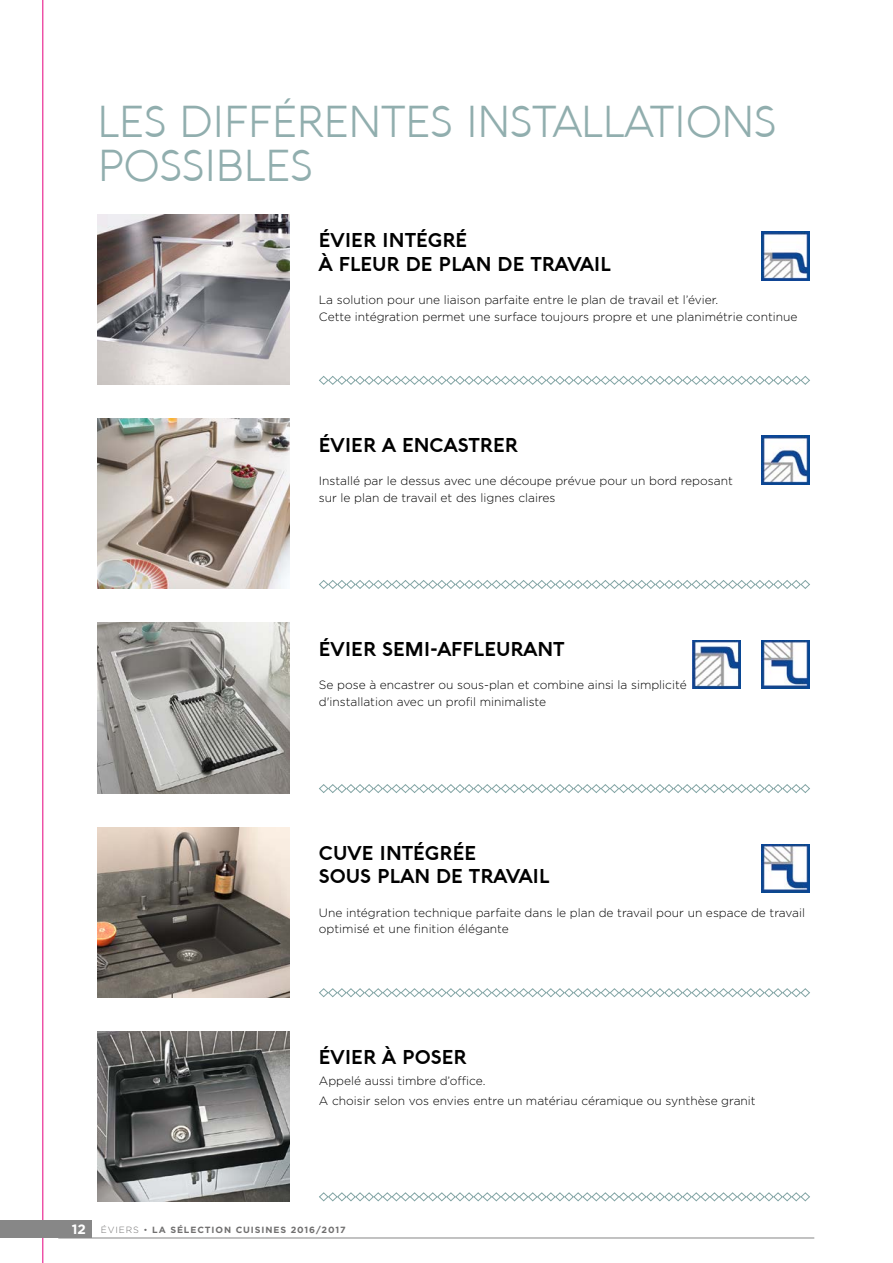
<style>
.page{position:relative;width:893px;height:1263px;background:#fff}
.page>*{position:absolute;margin:0;border:0;box-sizing:border-box;transform-origin:0 0}
.t1{font:300 43.5px/43.5px "Aquawax";color:#91aeae}
.t2{font:700 19.5px/23.4px "Aquawax";color:#000}
.t3{font:300 12px/16.5px "Gotham";color:#000}
.t4{font:700 9px "Gotham";letter-spacing:.1em;color:#706f6f}
.s1{font-size:13.5px;color:#fff}
.s2{font-weight:300}
</style>
<div class="page">
<hr style="left:43px;top:0;width:1px;height:1263px;background:#e6007d">
<svg style="left:319px;top:375px;width:491px;height:10px"></svg>
<svg style="left:319px;top:580px;width:491px;height:9px"></svg>
<svg style="left:319px;top:784px;width:491px;height:9px"></svg>
<svg style="left:319px;top:988px;width:491px;height:10px"></svg>
<svg style="left:319px;top:1192px;width:491px;height:10px"></svg>
<img style="left:98px;top:215px;width:191px;height:170px">
<img style="left:98px;top:419px;width:191px;height:170px">
<img style="left:98px;top:623px;width:191px;height:170px">
<img style="left:98px;top:827px;width:191px;height:170px">
<img style="left:98px;top:1031px;width:191px;height:170px">
<img style="left:761px;top:232px;width:49px;height:48px">
<img style="left:761px;top:436px;width:49px;height:48px">
<img style="left:761px;top:640px;width:49px;height:48px">
<img style="left:761px;top:844px;width:49px;height:49px">
<img style="left:693px;top:640px;width:48px;height:48px">
<div style="left:0;top:1220px;width:91px;height:18px;background:#878787"></div>
<hr style="left:58px;top:1237px;width:756px;height:1px;background:#878787">
<h1 class="t1" style="left:98px;top:100px;width:680px">LES DIFFÉRENTES INSTALLATIONS<br>POSSIBLES</h1>
<h2 class="t2" style="left:319px;top:228px;width:294px">ÉVIER INTÉGRÉ<br>À FLEUR DE PLAN DE TRAVAIL</h2>
<p class="t3" style="left:319px;top:292px;width:480px">La solution pour une liaison parfaite entre le plan de travail et l’évier.<br>Cette intégration permet une surface toujours propre et une planimétrie continue</p>
<h2 class="t2" style="left:319px;top:432px;width:200px">ÉVIER A ENCASTRER</h2>
<p class="t3" style="left:319px;top:472px;width:415px">Installé par le dessus avec une découpe prévue pour un bord reposant sur le plan de travail et des lignes claires</p>
<h2 class="t2" style="left:319px;top:636px;width:247px">ÉVIER SEMI-AFFLEURANT</h2>
<p class="t3" style="left:319px;top:676px;width:369px">Se pose à encastrer ou sous-plan et combine ainsi la simplicité d'installation avec un profil minimaliste</p>
<h2 class="t2" style="left:319px;top:840px;width:232px">CUVE INTÉGRÉE<br>SOUS PLAN DE TRAVAIL</h2>
<p class="t3" style="left:319px;top:904px;width:488px">Une intégration technique parfaite dans le plan de travail pour un espace de travail optimisé et une finition élégante</p>
<h2 class="t2" style="left:319px;top:1045px;width:149px">ÉVIER À POSER</h2>
<p class="t3" style="left:319px;top:1070px;width:438px;line-height:20.7px">Appelé aussi timbre d’office.<br>A choisir selon vos envies entre un matériau céramique ou synthèse granit</p>
<p class="t4" style="left:72px;top:1224px;width:275px"><span class="s1">12</span> <span class="s2">ÉVIERS •</span> LA SÉLECTION CUISINES 2016/2017</p>
</div>
